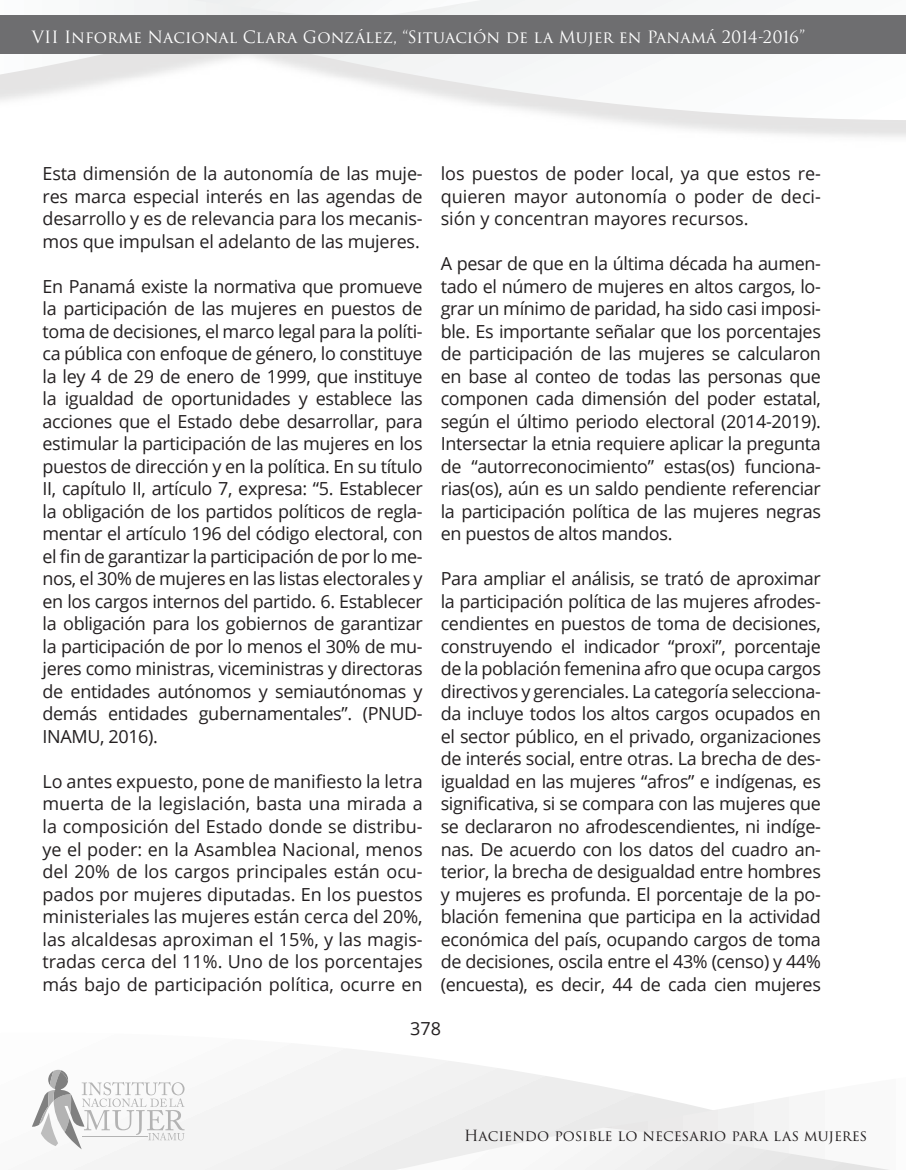
<style>
.page{position:relative;width:906px;height:1170px;background:#fff}
.page>*{position:absolute;margin:0;border:0;box-sizing:border-box;transform-origin:0 0}
.t1{font:18px/22.5px "Open Sans";letter-spacing:-.01em;color:#231f20;text-align:justify}
.t2{font:16.5px "Trajan Pro 3";color:#fff}
.t3{font:15px "Trajan Pro 3";color:#231f20}
</style>
<div class="page">
<svg style="left:76px;top:1049px;width:473px;height:120px"></svg>
<svg style="left:376px;top:1077px;width:413px;height:92px"></svg>
<svg style="left:380px;top:1127px;width:503px;height:42px"></svg>
<svg style="left:334px;top:0;width:572px;height:120px"></svg>
<svg style="left:0;top:0;width:580px;height:79px"></svg>
<div style="left:0;top:15px;width:906px;height:39px;background:#6e6e70"></div>
<svg style="left:32px;top:1069px;width:152px;height:80px"></svg>
<p class="t2" style="left:32px;top:25px;width:775px">VII Informe Nacional Clara González, “Situación de la Mujer en Panamá 2014-2016”</p>
<p class="t1" style="left:43px;top:162px;width:382px">Esta dimensión de la autonomía de las muje&shy;res marca especial interés en las agendas de desarrollo y es de relevancia para los mecanis&shy;mos que impulsan el adelanto de las mujeres.</p>
<p class="t1" style="left:43px;top:274px;width:382px">En Panamá existe la normativa que promueve la participación de las mujeres en puestos de toma de decisiones, el marco legal para la políti&shy;ca pública con enfoque de género, lo constituye la ley 4 de 29 de enero de 1999, que instituye la igualdad de oportunidades y establece las acciones que el Estado debe desarrollar, para estimular la participación de las mujeres en los puestos de dirección y en la política. En su título II, capítulo II, artículo 7, expresa: “5. Establecer la obligación de los partidos políticos de regla&shy;mentar el artículo 196 del código electoral, con el fin de garantizar la participación de por lo me&shy;nos, el 30% de mujeres en las listas electorales y en los cargos internos del partido. 6. Establecer la obligación para los gobiernos de garantizar la participación de por lo menos el 30% de mu&shy;jeres como ministras, viceministras y directoras de entidades autónomos y semiautónomas y demás entidades gubernamentales”. (PNUD-INAMU, 2016).</p>
<p class="t1" style="left:43px;top:769px;width:382px">Lo antes expuesto, pone de manifiesto la letra muerta de la legislación, basta una mirada a la composición del Estado donde se distribu&shy;ye el poder: en la Asamblea Nacional, menos del 20% de los cargos principales están ocu&shy;pados por mujeres diputadas. En los puestos ministeriales las mujeres están cerca del 20%, las alcaldesas aproximan el 15%, y las magis&shy;tradas cerca del 11%. Uno de los porcentajes más bajo de participación política, ocurre en</p>
<p class="t1" style="left:441px;top:162px;width:382px">los puestos de poder local, ya que estos re&shy;quieren mayor autonomía o poder de deci&shy;sión y concentran mayores recursos.</p>
<p class="t1" style="left:441px;top:252px;width:382px">A pesar de que en la última década ha aumen&shy;tado el número de mujeres en altos cargos, lo&shy;grar un mínimo de paridad, ha sido casi imposi&shy;ble. Es importante señalar que los porcentajes de participación de las mujeres se calcularon en base al conteo de todas las personas que componen cada dimensión del poder estatal, según el último periodo electoral (2014-2019).<br>Intersectar la etnia requiere aplicar la pregunta de “autorreconocimiento” estas(os) funciona&shy;rias(os), aún es un saldo pendiente referenciar la participación política de las mujeres negras en puestos de altos mandos.</p>
<p class="t1" style="left:441px;top:567px;width:382px">Para ampliar el análisis, se trató de aproximar la participación política de las mujeres afrodes&shy;cendientes en puestos de toma de decisiones, construyendo el indicador “proxi”, porcentaje de la población femenina afro que ocupa cargos directivos y gerenciales. La categoría selecciona&shy;da incluye todos los altos cargos ocupados en el sector público, en el privado, organizaciones de interés social, entre otras. La brecha de des&shy;igualdad en las mujeres “afros” e indígenas, es significativa, si se compara con las mujeres que se declararon no afrodescendientes, ni indíge&shy;nas. De acuerdo con los datos del cuadro an&shy;terior, la brecha de desigualdad entre hombres y mujeres es profunda. El porcentaje de la po&shy;blación femenina que participa en la actividad económica del país, ocupando cargos de toma de decisiones, oscila entre el 43% (censo) y 44% (encuesta), es decir, 44 de cada cien mujeres</p>
<p class="t1" style="left:410px;top:1016px;width:32px">378</p>
<p class="t3" style="left:464px;top:1125px;width:405px">Haciendo posible lo necesario para las mujeres</p>
</div>
